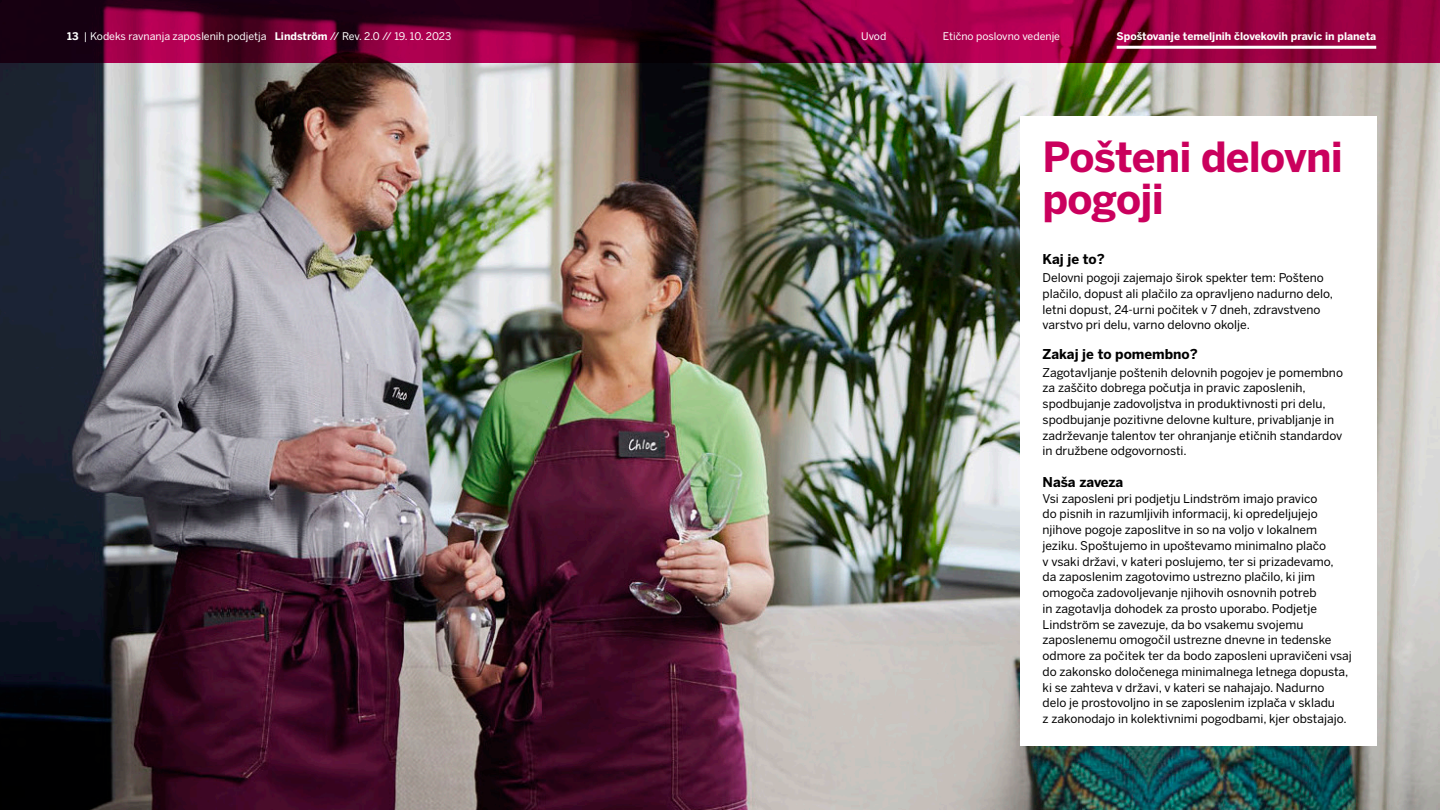
<style>
.page{position:relative;width:1440px;height:810px;background:#fff}
.page>*{position:absolute;margin:0;border:0;box-sizing:border-box;transform-origin:0 0}
.CoC_H2{font:700 41.25px/42.4px "Benton Sans";letter-spacing:-.02em;color:#ca005d}
.Väliotsikko_musta{font:700 13.5px "Benton Sans";color:#000}
.Leipis_musta{font:700 13.5px "Benton Sans";letter-spacing:-.01em;color:#000}
.Leipis_musta-2{font:12px/15.8px "Benton Sans";color:#000}
.t1{font:10.5px "Benton Sans";color:#fff}
.t2{font:700 10.5px "Benton Sans";color:#fff}
.s1{font-weight:700}
</style>
<div class="page">
<img style="left:0;top:63px;width:1440px;height:747px">
<div style="left:1020px;top:116px;width:356px;height:630px;background:#fff"></div>
<svg style="left:0;top:0;width:1440px;height:63px;background:#700033"></svg>
<hr style="left:1117px;top:46px;width:259px;height:3px;background:#fff">
<p class="t1" style="left:67px;top:30px;width:386px"><span class="s1">13</span> | Kodeks ravnanja zaposlenih podjetja <span class="s1">Lindström</span> // Rev. 2.0 // 19. 10. 2023</p>
<p class="t1" style="left:861px;top:30px;width:27px">Uvod</p>
<p class="t1" style="left:943px;top:30px;width:119px">Etično poslovno vedenje</p>
<p class="t2" style="left:1117px;top:29px;width:261px">Spoštovanje temeljnih človekovih pravic in planeta</p>
<p class="CoC_H2" style="left:1042px;top:136px;width:302px">Pošteni delovni pogoji</p>
<h6 class="Väliotsikko_musta" style="left:1043px;top:251px;width:64px">Kaj je to?</h6>
<p class="Leipis_musta-2" style="left:1043px;top:270px;width:292px">Delovni pogoji zajemajo širok spekter tem: Pošteno plačilo, dopust ali plačilo za opravljeno nadurno delo, letni dopust, 24-urni počitek v 7 dneh, zdravstveno varstvo pri delu, varno delovno okolje.</p>
<h6 class="Väliotsikko_musta" style="left:1043px;top:345px;width:157px">Zakaj je to pomembno?</h6>
<p class="Leipis_musta-2" style="left:1043px;top:364px;width:302px">Zagotavljanje poštenih delovnih pogojev je pomembno za zaščito dobrega počutja in pravic zaposlenih, spodbujanje zadovoljstva in produktivnosti pri delu, spodbujanje pozitivne delovne kulture, privabljanje in zadrževanje talentov ter ohranjanje etičnih standardov in družbene odgovornosti.</p>
<p class="Leipis_musta" style="left:1043px;top:473px;width:82px">Naša zaveza</p>
<p class="Leipis_musta-2" style="left:1043px;top:490px;width:311px">Vsi zaposleni pri podjetju Lindström imajo pravico<br>do pisnih in razumljivih informacij, ki opredeljujejo njihove pogoje zaposlitve in so na voljo v lokalnem jeziku. Spoštujemo in upoštevamo minimalno plačo<br>v vsaki državi, v kateri poslujemo, ter si prizadevamo,<br>da zaposlenim zagotovimo ustrezno plačilo, ki jim omogoča zadovoljevanje njihovih osnovnih potreb<br>in zagotavlja dohodek za prosto uporabo. Podjetje Lindström se zavezuje, da bo vsakemu svojemu zaposlenemu omogočil ustrezne dnevne in tedenske odmore za počitek ter da bodo zaposleni upravičeni vsaj do zakonsko določenega minimalnega letnega dopusta, ki se zahteva v državi, v kateri se nahajajo. Nadurno<br>delo je prostovoljno in se zaposlenim izplača v skladu<br>z zakonodajo in kolektivnimi pogodbami, kjer obstajajo.</p>
</div>
